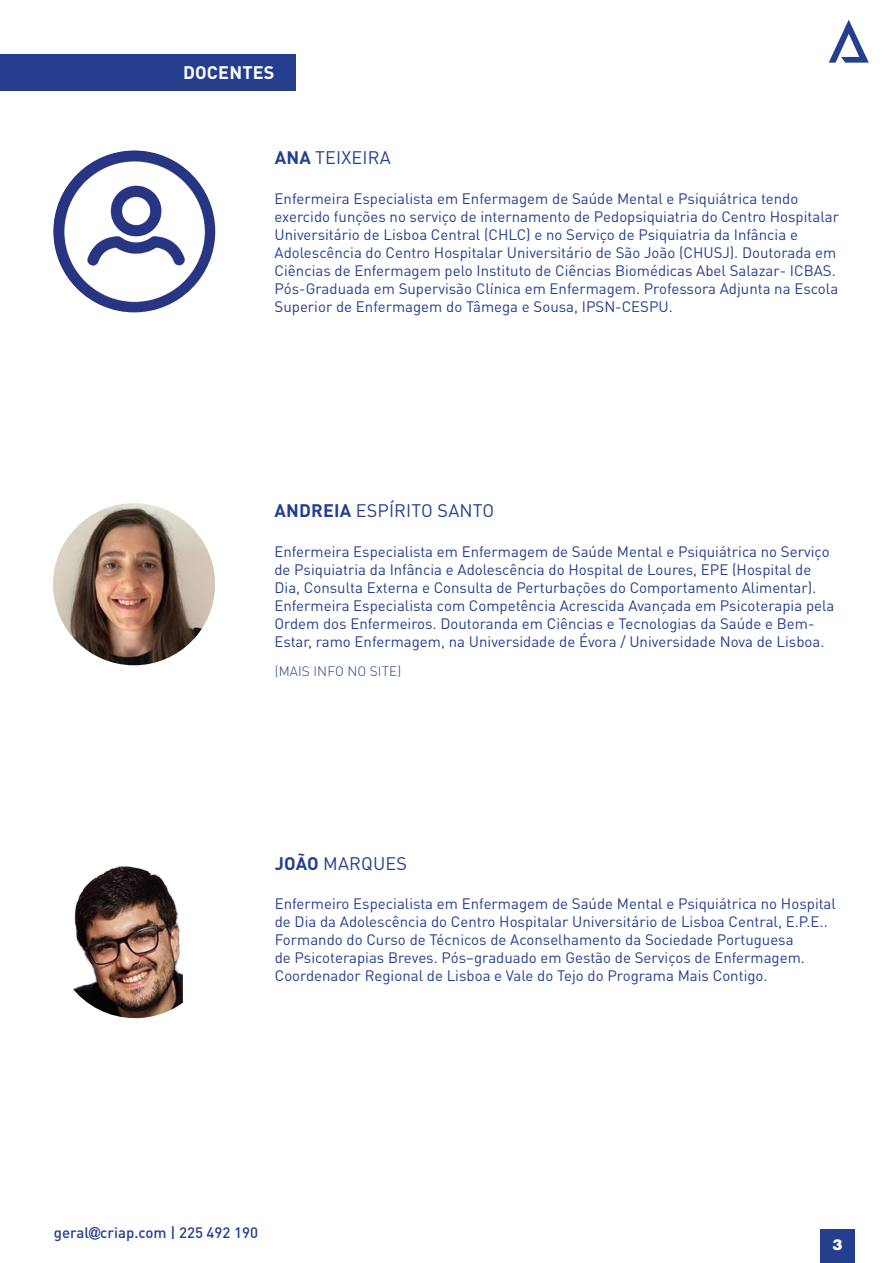
<style>
.page{position:relative;width:893px;height:1263px;background:#fff}
.page>*{position:absolute;margin:0;border:0;box-sizing:border-box;transform-origin:0 0}
.t1{font:18px "DIN Pro";letter-spacing:.01em;color:#253f8e}
.t2{font:700 18px "DIN Pro";letter-spacing:.01em;color:#fff}
.t3{font:15px/18px "DIN Pro";color:#253f8e}
.t4{font:500 15px "DIN Pro";color:#253f8e}
.t5{font:900 15px "Helvetica LT Std";color:#fff}
.t6{font:300 13.5px "DIN Pro";letter-spacing:.01em;color:#253f8e}
.s1{font-weight:700}
.s2{font-family:"Arial";font-weight:900}
</style>
<div class="page">
<div style="left:820px;top:1229px;width:35px;height:34px;background:#253f8e"></div>
<svg style="left:829px;top:20px;width:40px;height:43px"></svg>
<div style="left:0;top:54px;width:296px;height:37px;background:#253f8e"></div>
<img style="left:53px;top:503px;width:162px;height:162px;border-radius:81px">
<img style="left:53px;top:150px;width:162px;height:162px;border-radius:81px">
<img style="left:73px;top:866px;width:110px;height:152px">
<p class="t2" style="left:183px;top:60px;width:93px">DOCENTES</p>
<p class="t1" style="left:275px;top:145px;width:118px"><span class="s1">ANA</span> TEIXEIRA</p>
<p class="t3" style="left:275px;top:189px;width:566px">Enfermeira Especialista em Enfermagem de Saúde Mental e Psiquiátrica tendo exercido funções no serviço de internamento de Pedopsiquiatria do Centro Hospitalar Universitário de Lisboa Central (CHLC) e no Serviço de Psiquiatria da Infância e Adolescência do Centro Hospitalar Universitário de São João (CHUSJ). Doutorada em Ciências de Enfermagem pelo Instituto de Ciências Biomédicas Abel Salazar- ICBAS.<br>Pós-Graduada em Supervisão Clínica em Enfermagem. Professora Adjunta na Escola Superior de Enfermagem do Tâmega e Sousa, IPSN-CESPU.</p>
<p class="t1" style="left:275px;top:498px;width:221px"><span class="s1">ANDREIA</span> ESPÍRITO SANTO</p>
<p class="t3" style="left:274px;top:542px;width:561px">Enfermeira Especialista em Enfermagem de Saúde Mental e Psiquiátrica no Serviço de Psiquiatria da Infância e Adolescência do Hospital de Loures, EPE (Hospital de Dia, Consulta Externa e Consulta de Perturbações do Comportamento Alimentar).<br>Enfermeira Especialista com Competência Acrescida Avançada em Psicoterapia pela Ordem dos Enfermeiros. Doutoranda em Ciências e Tecnologias da Saúde e Bem-Estar, ramo Enfermagem, na Universidade de Évora / Universidade Nova de Lisboa.</p>
<p class="t6" style="left:275px;top:661px;width:128px">(MAIS INFO NO SITE)</p>
<p class="t1" style="left:275px;top:851px;width:134px"><span class="s1">JOÃO</span> MARQUES</p>
<p class="t3" style="left:275px;top:894px;width:563px">Enfermeiro Especialista em Enfermagem de Saúde Mental e Psiquiátrica no Hospital de Dia da Adolescência do Centro Hospitalar Universitário de Lisboa Central, E.P.E..<br>Formando do Curso de Técnicos de Aconselhamento da Sociedade Portuguesa<br>de Psicoterapias Breves. Pós–graduado em Gestão de Serviços de Enfermagem.<br>Coordenador Regional de Lisboa e Vale do Tejo do Programa Mais Contigo.</p>
<p class="t4" style="left:54px;top:1222px;width:206px">geral<span class="s2">@</span>criap.com | 225 492 190</p>
<p class="t5" style="left:832px;top:1235px;width:12px">3</p>
</div>
